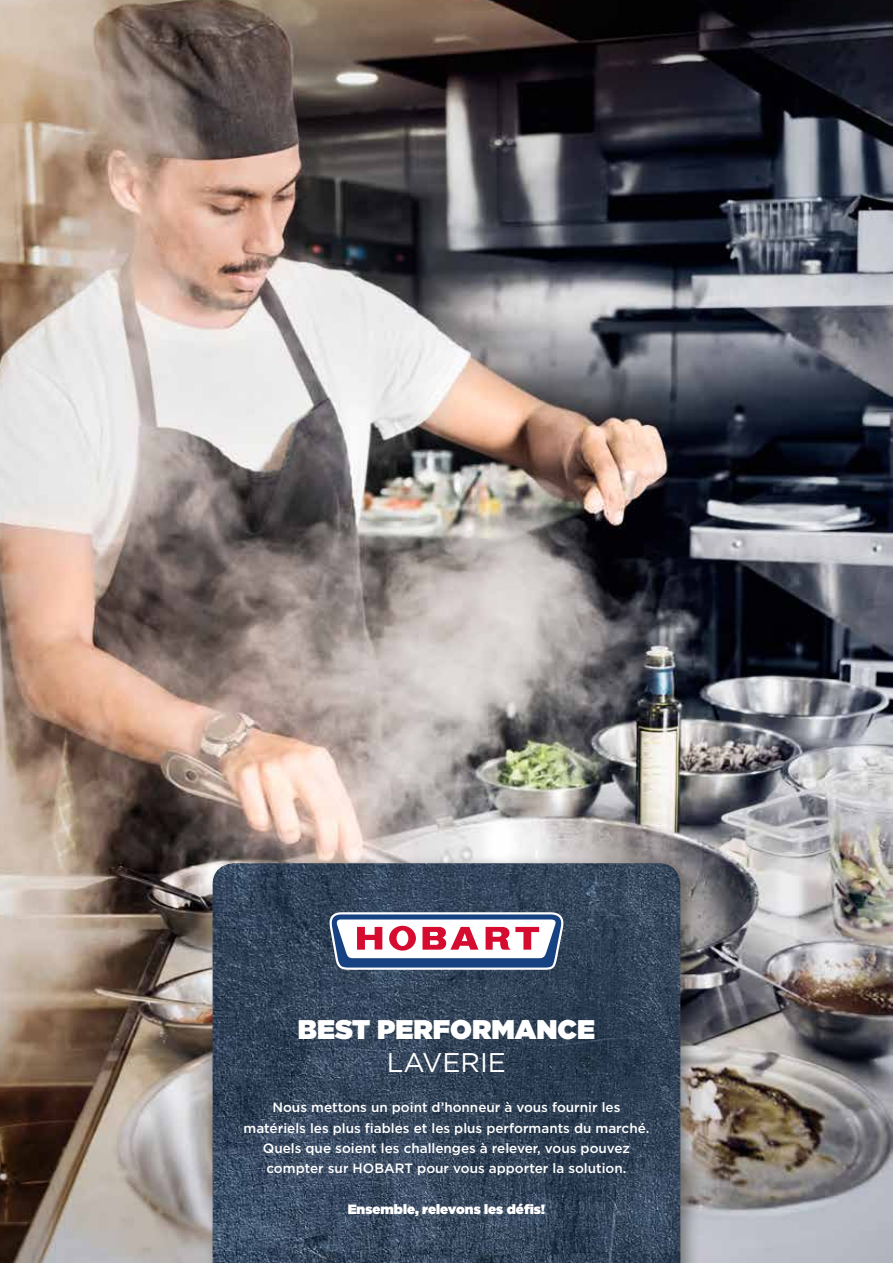
<style>
.page{position:relative;width:893px;height:1263px;background:#fff}
.page>*{position:absolute;margin:0;border:0;box-sizing:border-box;transform-origin:0 0}
.t1{font:900 27px "Gotham";color:#fff}
.t2{font:27px "Gotham";color:#fff}
.t3{font:500 13.5px/20.2px "Gotham";color:#fff;text-align:center}
.t4{font:900 13.5px "Gotham";color:#fff}
</style>
<div class="page">
<img style="left:0;top:0;width:893px;height:1263px">
<div style="left:204px;top:855px;width:497px;height:408px;background:#000;opacity:.4"></div>
<img style="left:213px;top:863px;width:467px;height:400px">
<svg style="left:330px;top:912px;width:233px;height:58px"></svg>
<h1 class="t1" style="left:298px;top:1010px;width:298px">BEST PERFORMANCE</h1>
<h1 class="t2" style="left:387px;top:1045px;width:121px">LAVERIE</h1>
<p class="t3" style="left:244px;top:1097px;width:407px">Nous mettons un point d’honneur à vous fournir les matériels les plus fiables et les plus performants du marché.<br>Quels que soient les challenges à relever, vous pouvez compter sur HOBART pour vous apporter la solution.</p>
<p class="t4" style="left:348px;top:1199px;width:199px">Ensemble, relevons les défis!</p>
</div>
